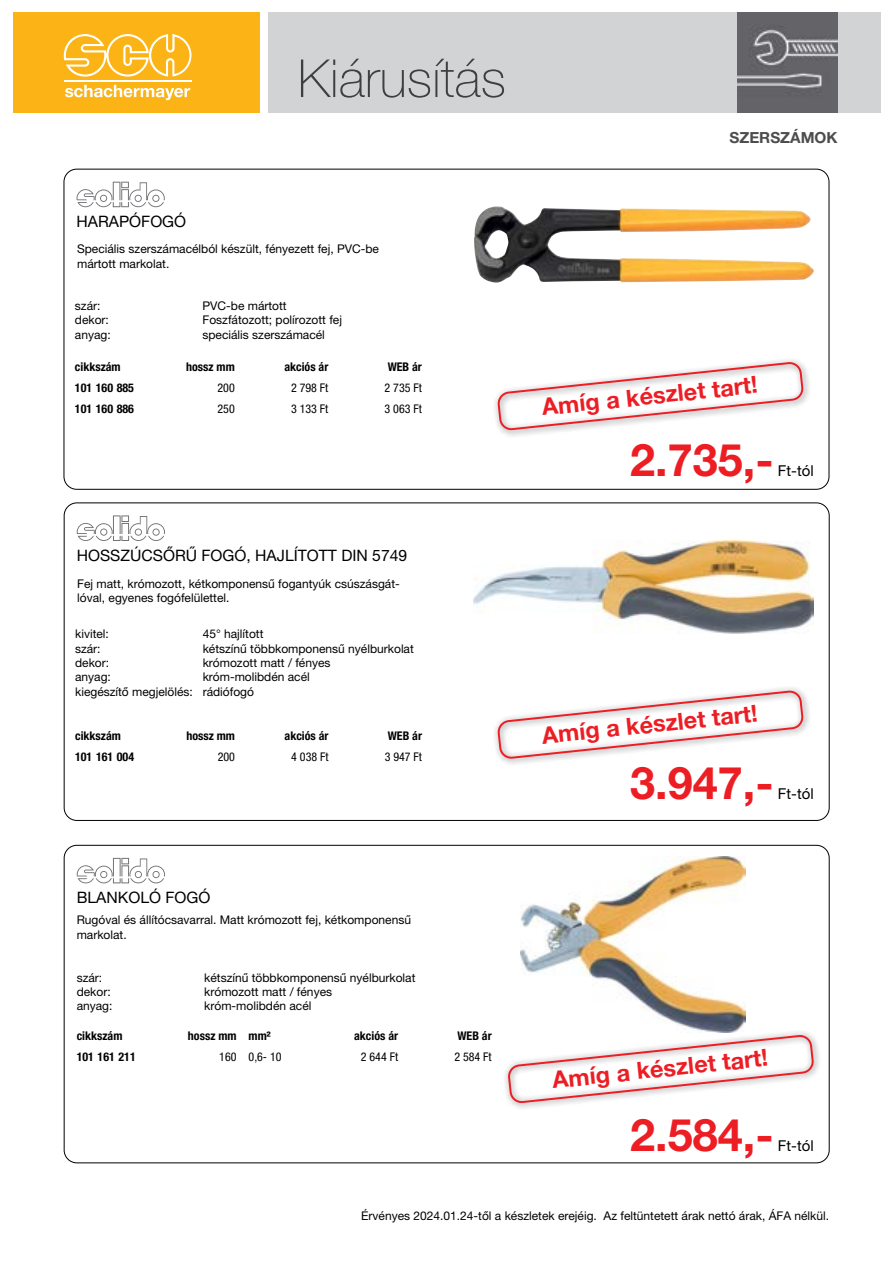
<style>
.page{position:relative;width:893px;height:1263px;background:#fff}
.page>*{position:absolute;margin:0;border:0;box-sizing:border-box;transform-origin:0 0}
.t1{font:100 52.5px "Helvetica Neue LT Pro";color:#4d4d4f}
.t2{font:700 45px "Helvetica Neue LT Pro";color:#ed1d24}
.t3{font:700 23.55px "Helvetica Neue LT Pro";color:#ed1d24}
.t4{font:15.75px "Helvetica Neue LT Pro";color:#000}
.t5{font:700 15.3px "Helvetica Neue LT Pro";color:#4d4d4f}
.t6{font:15px "Helvetica Neue LT Pro";color:#000}
.t7{font:12px/14.4px "Helvetica Neue LT Pro";color:#000}
.t8{font:700 condensed 12px "Helvetica Neue LT Pro";color:#000}
.t9{font:condensed 12px "Helvetica Neue LT Pro";color:#000}
</style>
<div class="page">
<svg style="left:77px;top:182px;width:88px;height:25px"></svg>
<img style="left:474px;top:207px;width:340px;height:75px">
<svg style="left:77px;top:515px;width:88px;height:26px"></svg>
<img style="left:473px;top:541px;width:341px;height:92px">
<svg style="left:77px;top:858px;width:88px;height:25px"></svg>
<img style="left:520px;top:856px;width:225px;height:174px">
<div style="left:493px;top:357px;width:318px;height:81px;background:#000;opacity:.65"></div>
<svg style="left:498px;top:362px;width:305px;height:68px"></svg>
<div style="left:493px;top:686px;width:318px;height:81px;background:#000;opacity:.65"></div>
<svg style="left:498px;top:691px;width:305px;height:67px"></svg>
<div style="left:503px;top:1030px;width:318px;height:81px;background:#000;opacity:.65"></div>
<svg style="left:508px;top:1035px;width:305px;height:68px"></svg>
<div style="left:13px;top:13px;width:246px;height:100px;background:#fcb316"></div>
<div style="left:268px;top:13px;width:612px;height:100px;background:#d1d3d4"></div>
<svg style="left:64px;top:34px;width:128px;height:43px"></svg>
<svg style="left:65px;top:85px;width:125px;height:15px"></svg>
<hr style="left:64px;top:81px;width:128px;height:1px;background:#fff">
<img style="left:737px;top:13px;width:100px;height:100px">
<h3 class="t4" style="left:77px;top:212px;width:111px">HARAPÓFOGÓ</h3>
<h1 class="t1" style="left:298px;top:48px;width:210px">Kiárusítás</h1>
<p class="t7" style="left:77px;top:242px;width:303px">Speciális szerszámacélból készült, fényezett fej, PVC-be mártott markolat.</p>
<p class="t7" style="left:75px;top:298px;width:27px">szár:</p>
<p class="t7" style="left:202px;top:298px;width:86px">PVC-be mártott</p>
<p class="t7" style="left:75px;top:313px;width:36px">dekor:</p>
<p class="t7" style="left:202px;top:313px;width:141px">Foszfátozott; polírozott fej</p>
<p class="t7" style="left:75px;top:327px;width:37px">anyag:</p>
<p class="t7" style="left:202px;top:327px;width:124px">speciális szerszámacél</p>
<p class="t8" style="left:75px;top:359px;width:47px">cikkszám</p>
<p class="t8" style="left:186px;top:359px;width:50px">hossz mm</p>
<p class="t8" style="left:284px;top:359px;width:45px">akciós ár</p>
<p class="t8" style="left:388px;top:359px;width:36px">WEB ár</p>
<p class="t8" style="left:75px;top:380px;width:61px">101 160 885</p>
<p class="t9" style="left:217px;top:380px;width:19px">200</p>
<p class="t9" style="left:291px;top:380px;width:39px">2 798 Ft</p>
<p class="t9" style="left:385px;top:380px;width:39px">2 735 Ft</p>
<p class="t8" style="left:75px;top:401px;width:61px">101 160 886</p>
<p class="t9" style="left:217px;top:401px;width:19px">250</p>
<p class="t9" style="left:291px;top:401px;width:39px">3 133 Ft</p>
<p class="t9" style="left:385px;top:401px;width:39px">3 063 Ft</p>
<h3 class="t4" style="left:77px;top:546px;width:332px">HOSSZÚCSŐRŰ FOGÓ, HAJLÍTOTT DIN 5749</h3>
<p class="t7" style="left:77px;top:576px;width:324px">Fej matt, krómozott, kétkomponensű fogantyúk csúszásgát&shy;lóval, egyenes fogófelülettel.</p>
<p class="t7" style="left:75px;top:626px;width:35px">kivitel:</p>
<p class="t7" style="left:203px;top:626px;width:62px">45° hajlított</p>
<p class="t7" style="left:75px;top:641px;width:27px">szár:</p>
<p class="t7" style="left:203px;top:641px;width:213px">kétszínű többkomponensű nyélburkolat</p>
<p class="t7" style="left:75px;top:655px;width:36px">dekor:</p>
<p class="t7" style="left:203px;top:655px;width:129px">krómozott matt / fényes</p>
<p class="t7" style="left:75px;top:670px;width:37px">anyag:</p>
<p class="t7" style="left:75px;top:670px;width:236px;text-indent:128px">króm-molibdén acél kiegészítő megjelölés: rádiófogó</p>
<p class="t8" style="left:75px;top:728px;width:47px">cikkszám</p>
<p class="t8" style="left:186px;top:728px;width:50px">hossz mm</p>
<p class="t8" style="left:285px;top:728px;width:45px">akciós ár</p>
<p class="t8" style="left:388px;top:728px;width:36px">WEB ár</p>
<p class="t8" style="left:75px;top:749px;width:61px">101 161 004</p>
<p class="t9" style="left:218px;top:750px;width:19px">200</p>
<p class="t9" style="left:291px;top:750px;width:39px">4 038 Ft</p>
<p class="t9" style="left:385px;top:750px;width:39px">3 947 Ft</p>
<h3 class="t4" style="left:77px;top:888px;width:135px">BLANKOLÓ FOGÓ</h3>
<p class="t7" style="left:77px;top:913px;width:336px">Rugóval és állítócsavarral. Matt krómozott fej, kétkomponensű markolat.</p>
<p class="t7" style="left:77px;top:970px;width:27px">szár:</p>
<p class="t7" style="left:204px;top:970px;width:213px">kétszínű többkomponensű nyélburkolat</p>
<p class="t7" style="left:77px;top:984px;width:36px">dekor:</p>
<p class="t7" style="left:204px;top:984px;width:129px">krómozott matt / fényes</p>
<p class="t7" style="left:77px;top:999px;width:37px">anyag:</p>
<p class="t7" style="left:204px;top:999px;width:109px">króm-molibdén acél</p>
<p class="t8" style="left:77px;top:1028px;width:47px">cikkszám</p>
<p class="t8" style="left:188px;top:1028px;width:84px">hossz mm mm²</p>
<p class="t8" style="left:354px;top:1028px;width:45px">akciós ár</p>
<p class="t8" style="left:457px;top:1028px;width:36px">WEB ár</p>
<p class="t8" style="left:77px;top:1049px;width:61px">101 161 211</p>
<p class="t9" style="left:219px;top:1050px;width:64px">160 0,6- 10</p>
<p class="t9" style="left:361px;top:1050px;width:39px">2 644 Ft</p>
<p class="t9" style="left:454px;top:1050px;width:39px">2 584 Ft</p>
<p class="t5" style="left:729px;top:128px;width:110px">SZERSZÁMOK</p>
<h3 class="t3" style="left:540px;top:393px;width:218px;rotate:-6deg">Amíg a készlet tart!</h3>
<h2 class="t2" style="left:630px;top:432px;width:145px">2.735,-</h2>
<p class="t6" style="left:778px;top:462px;width:37px">Ft-tól</p>
<h3 class="t3" style="left:540px;top:721px;width:218px;rotate:-6deg">Amíg a készlet tart!</h3>
<h2 class="t2" style="left:630px;top:755px;width:145px">3.947,-</h2>
<p class="t6" style="left:778px;top:784px;width:37px">Ft-tól</p>
<h3 class="t3" style="left:551px;top:1065px;width:218px;rotate:-6deg">Amíg a készlet tart!</h3>
<h2 class="t2" style="left:630px;top:1107px;width:145px">2.584,-</h2>
<p class="t6" style="left:778px;top:1137px;width:37px">Ft-tól</p>
<p class="t7" style="left:361px;top:1209px;width:469px">Érvényes 2024.01.24-től a készletek erejéig. Az feltüntetett árak nettó árak, ÁFA nélkül.</p>
</div>
